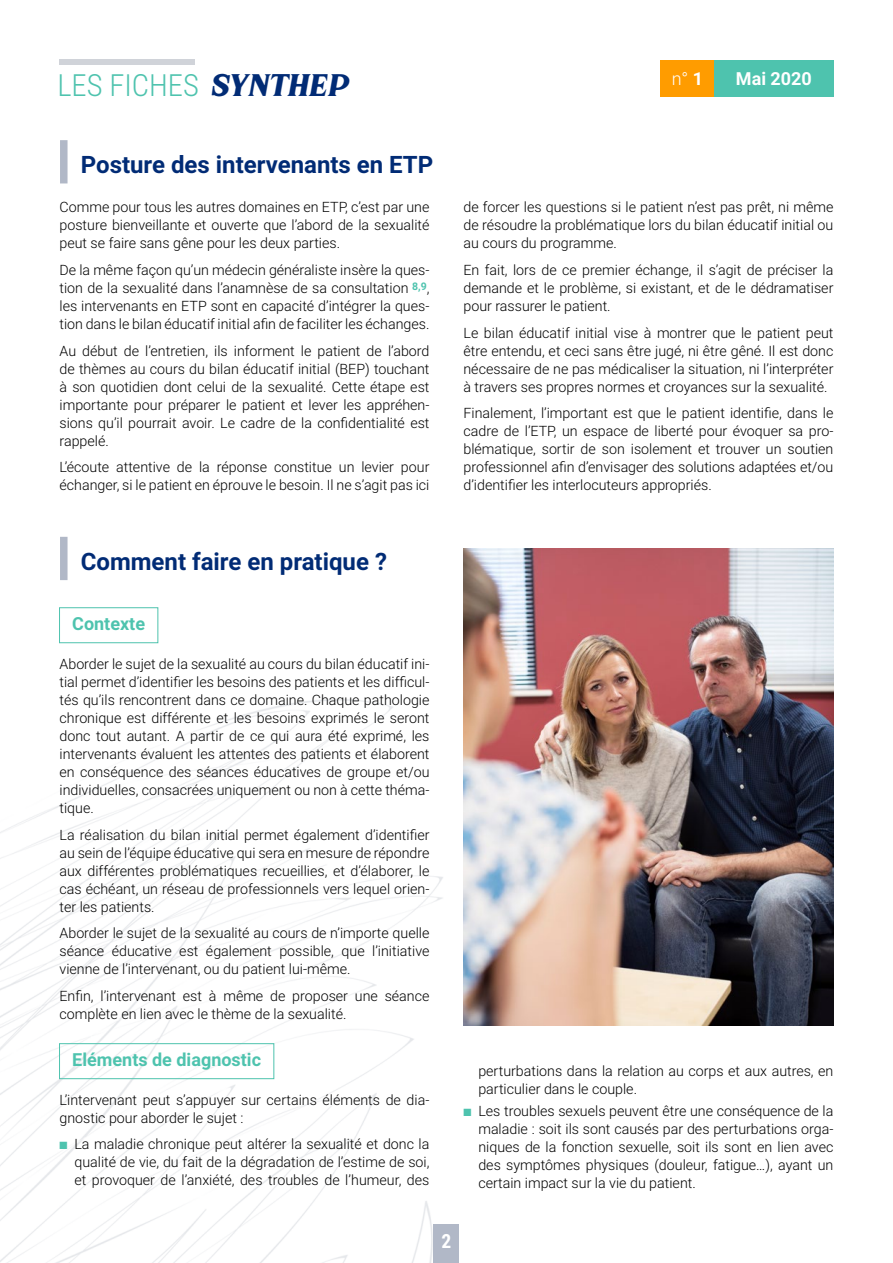
<style>
.page{position:relative;width:893px;height:1263px;background:#fff}
.page>*{position:absolute;margin:0;border:0;box-sizing:border-box;transform-origin:0 0}
.t1{font:300 30.6px "Roboto Condensed";color:#4ec3ae}
.Titre_niv_2{font:700 24px "Roboto";color:#012b75}
.t2{font:700 19.5px "Roboto Condensed";color:#fff}
.Titres_encadrés{font:700 18px "Roboto";color:#4ec3ae}
.t3{font:700 18px "Roboto";color:#fff}
.t4{font:300 18px "Roboto";color:#fff}
.Texte_de_base{font:300 14.25px/18px "Roboto";color:#000;text-align:justify}
.s1{font-family:"Moranke";font-weight:400;font-size:46.5px;color:#012b75}
.s2{font-weight:700}
.s3{color:#4ec3ae}
</style>
<div class="page">
<img style="left:0;top:59px;width:834px;height:1204px">
<div style="left:434px;top:1225px;width:25px;height:38px;background:#b1b8c7"></div>
<div style="left:60px;top:60px;width:135px;height:5px;background:#d0d3d9"></div>
<div style="left:660px;top:60px;width:54px;height:37px;background:#ff9c00"></div>
<div style="left:714px;top:60px;width:119px;height:37px;background:#4ec3ae"></div>
<div style="left:60px;top:140px;width:8px;height:43px;background:#b1b8c7"></div>
<div style="left:60px;top:537px;width:8px;height:43px;background:#b1b8c7"></div>
<div style="left:59px;top:607px;width:99px;height:36px;border:1px solid #4ec3ae"></div>
<div style="left:59px;top:1043px;width:215px;height:36px;border:1px solid #4ec3ae"></div>
<img style="left:463px;top:549px;width:370px;height:476px">
<h1 class="t1" style="left:57px;top:64px;width:293px">LES FICHES <span class="s1">SYNTHEP</span></h1>
<p class="t4" style="left:672px;top:66px;width:33px">n° <span class="s2">1</span></p>
<p class="t3" style="left:736px;top:66px;width:77px">Mai 2020</p>
<p class="Titre_niv_2" style="left:81px;top:148px;width:354px">Posture des intervenants en ETP</p>
<p class="Texte_de_base" style="left:60px;top:198px;width:371px">Comme pour tous les autres domaines en ETP, c’est par une posture bienveillante et ouverte que l’abord de la sexualité peut se faire sans gêne pour les deux parties.</p>
<p class="Texte_de_base" style="left:60px;top:260px;width:371px">De la même façon qu’un médecin généraliste insère la ques&shy;tion de la sexualité dans l’anamnèse de sa consultation <sup>8,9</sup>, les intervenants en ETP sont en capacité d’intégrer la ques&shy;tion dans le bilan éducatif initial afin de faciliter les échanges.</p>
<p class="Texte_de_base" style="left:60px;top:341px;width:371px">Au début de l’entretien, ils informent le patient de l’abord de thèmes au cours du bilan éducatif initial (BEP) touchant à son quotidien dont celui de la sexualité. Cette étape est importante pour préparer le patient et lever les appréhen&shy;sions qu’il pourrait avoir. Le cadre de la confidentialité est rappelé.</p>
<p class="Texte_de_base" style="left:60px;top:457px;width:371px">L’écoute attentive de la réponse constitue un levier pour échanger, si le patient en éprouve le besoin. Il ne s’agit pas ici</p>
<p class="Texte_de_base" style="left:463px;top:198px;width:371px">de forcer les questions si le patient n’est pas prêt, ni même de résoudre la problématique lors du bilan éducatif initial ou au cours du programme.</p>
<p class="Texte_de_base" style="left:463px;top:260px;width:371px">En fait, lors de ce premier échange, il s’agit de préciser la demande et le problème, si existant, et de le dédramatiser pour rassurer le patient.</p>
<p class="Texte_de_base" style="left:463px;top:323px;width:371px">Le bilan éducatif initial vise à montrer que le patient peut être entendu, et ceci sans être jugé, ni être gêné. Il est donc nécessaire de ne pas médicaliser la situation, ni l’interpréter à travers ses propres normes et croyances sur la sexualité.</p>
<p class="Texte_de_base" style="left:463px;top:403px;width:371px">Finalement, l’important est que le patient identifie, dans le cadre de l’ETP, un espace de liberté pour évoquer sa pro&shy;blématique, sortir de son isolement et trouver un soutien professionnel afin d’envisager des solutions adaptées et/ou d’identifier les interlocuteurs appropriés.</p>
<p class="Titre_niv_2" style="left:81px;top:544px;width:308px">Comment faire en pratique ?</p>
<p class="Titres_encadrés" style="left:72px;top:611px;width:74px">Contexte</p>
<p class="Texte_de_base" style="left:60px;top:654px;width:371px">Aborder le sujet de la sexualité au cours du bilan éducatif ini&shy;tial permet d’identifier les besoins des patients et les difficul&shy;tés qu’ils rencontrent dans ce domaine. Chaque pathologie chronique est différente et les besoins exprimés le seront donc tout autant. A partir de ce qui aura été exprimé, les intervenants évaluent les attentes des patients et élaborent en conséquence des séances éducatives de groupe et/ou individuelles, consacrées uniquement ou non à cette théma&shy;tique.</p>
<p class="Texte_de_base" style="left:60px;top:825px;width:371px">La réalisation du bilan initial permet également d’identifier au sein de l’équipe éducative qui sera en mesure de répondre aux différentes problématiques recueillies, et d’élaborer, le cas échéant, un réseau de professionnels vers lequel orien&shy;ter les patients.</p>
<p class="Texte_de_base" style="left:60px;top:923px;width:371px">Aborder le sujet de la sexualité au cours de n’importe quelle séance éducative est également possible, que l’initiative vienne de l’intervenant, ou du patient lui-même.</p>
<p class="Texte_de_base" style="left:60px;top:986px;width:371px">Enfin, l’intervenant est à même de proposer une séance complète en lien avec le thème de la sexualité.</p>
<p class="Titres_encadrés" style="left:72px;top:1047px;width:190px">Eléments de diagnostic</p>
<p class="Texte_de_base" style="left:60px;top:1090px;width:371px">L’intervenant peut s’appuyer sur certains éléments de dia&shy;gnostic pour aborder le sujet :</p>
<p class="Texte_de_base" style="left:74px;top:1135px;width:357px;text-indent:-15px"><span class="s3">■</span> La maladie chronique peut altérer la sexualité et donc la qualité de vie, du fait de la dégradation de l’estime de soi, et provoquer de l’anxiété, des troubles de l’humeur, des</p>
<p class="Texte_de_base" style="left:478px;top:1061px;width:357px">perturbations dans la relation au corps et aux autres, en particulier dans le couple.</p>
<p class="Texte_de_base" style="left:478px;top:1102px;width:357px;text-indent:-15px"><span class="s3">■</span> Les troubles sexuels peuvent être une conséquence de la maladie : soit ils sont causés par des perturbations orga&shy;niques de la fonction sexuelle, soit ils sont en lien avec des symptômes physiques (douleur, fatigue…), ayant un certain impact sur la vie du patient.</p>
<h3 class="t2" style="left:442px;top:1227px;width:11px">2</h3>
</div>
